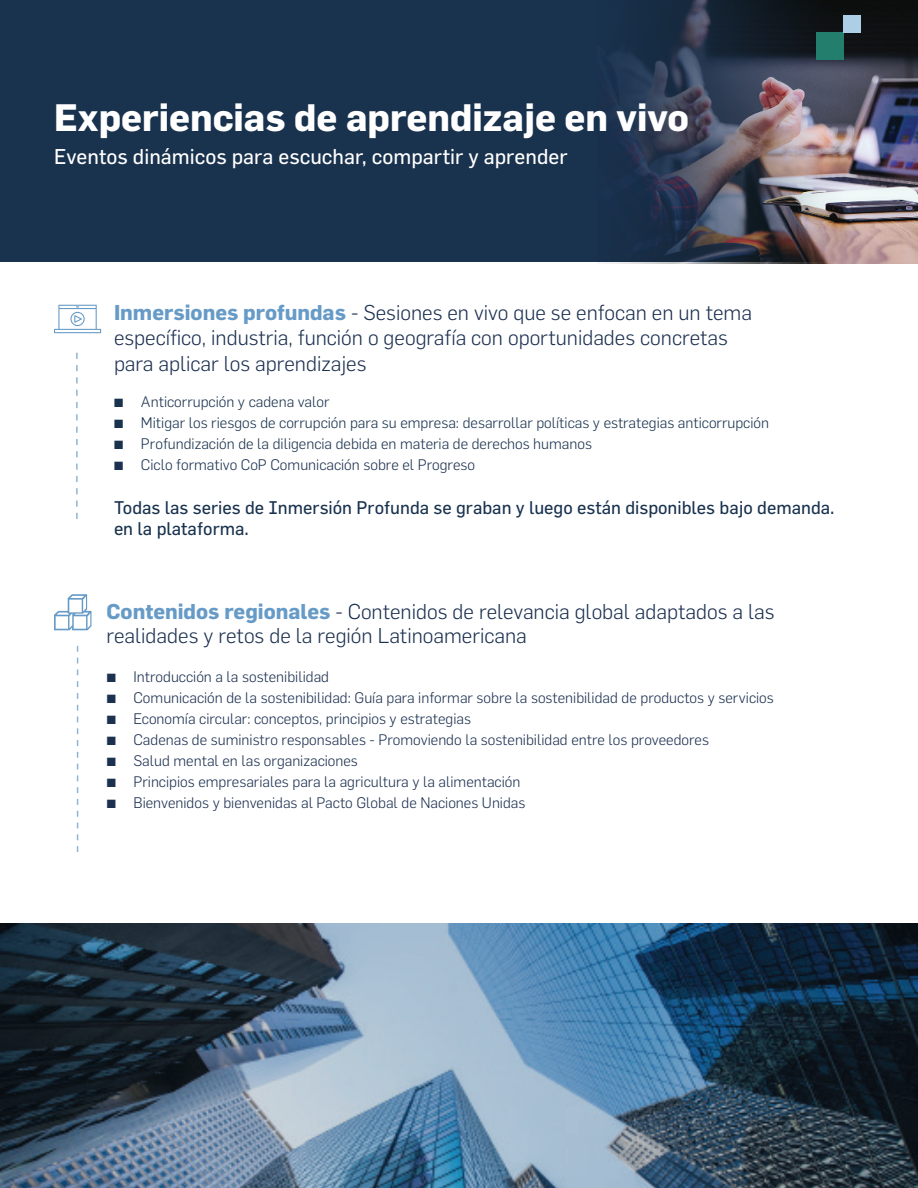
<style>
.page{position:relative;width:918px;height:1188px;background:#fff}
.page>*{position:absolute;margin:0;border:0;box-sizing:border-box;transform-origin:0 0}
.t1{font:700 37.5px "Flama";color:#fff}
.t2{font:300 21px/25.2px "Flama";color:#1c3050}
.t3{font:21px "Flama";color:#fff}
.t4{font:18px/21.6px "Flama";color:#19324e}
.t5{font:300 15px "Flama";color:#1c3050}
.t6{font:300 15px "Flama";color:#19324e}
.s1{font-weight:700;color:#679bc7}
</style>
<div class="page">
<svg style="left:54px;top:594px;width:38px;height:36px"></svg>
<div style="left:0;top:0;width:918px;height:262px;background:#19324e"></div>
<img style="left:602px;top:0;width:316px;height:264px">
<div style="left:816px;top:33px;width:27px;height:27px;background:#247e6d"></div>
<div style="left:843px;top:15px;width:18px;height:18px;background:#accfe6"></div>
<svg style="left:76px;top:353px;width:2px;height:166px"></svg>
<svg style="left:54px;top:305px;width:47px;height:28px"></svg>
<svg style="left:77px;top:646px;width:1px;height:206px"></svg>
<img style="left:0;top:923px;width:918px;height:265px">
<h1 class="t1" style="left:54px;top:90px;width:637px">Experiencias de aprendizaje en vivo</h1>
<h2 class="t3" style="left:54px;top:143px;width:515px">Eventos dinámicos para escuchar, compartir y aprender</h2>
<h2 class="t2" style="left:114px;top:299px;width:640px"><span class="s1">Inmersiones profundas</span> - Sesiones en vivo que se enfocan en un tema específico, industria, función o geografía con oportunidades concretas para aplicar los aprendizajes</h2>
<p class="t6" style="left:114px;top:392px;width:217px">▪ Anticorrupción y cadena valor</p>
<p class="t6" style="left:114px;top:413px;width:657px">▪ Mitigar los riesgos de corrupción para su empresa: desarrollar políticas y estrategias anticorrupción</p>
<p class="t6" style="left:114px;top:434px;width:480px">▪ Profundización de la diligencia debida en materia de derechos humanos</p>
<p class="t5" style="left:114px;top:455px;width:363px">▪ Ciclo formativo CoP Comunicación sobre el Progreso</p>
<p class="t4" style="left:114px;top:496px;width:722px">Todas las series de Inmersión Profunda se graban y luego están disponibles bajo demanda. en la plataforma.</p>
<h2 class="t2" style="left:106px;top:598px;width:670px;line-height:24px"><span class="s1">Contenidos regionales</span> - Contenidos de relevancia global adaptados a las realidades y retos de la región Latinoamericana</h2>
<p class="t5" style="left:106px;top:667px;width:224px">▪ Introducción a la sostenibilidad</p>
<p class="t5" style="left:106px;top:688px;width:669px">▪ Comunicación de la sostenibilidad: Guía para informar sobre la sostenibilidad de productos y servicios</p>
<p class="t5" style="left:106px;top:709px;width:366px">▪ Economía circular: conceptos, principios y estrategias</p>
<p class="t5" style="left:106px;top:730px;width:604px">▪ Cadenas de suministro responsables - Promoviendo la sostenibilidad entre los proveedores</p>
<p class="t5" style="left:106px;top:751px;width:253px">▪ Salud mental en las organizaciones</p>
<p class="t5" style="left:106px;top:772px;width:415px">▪ Principios empresariales para la agricultura y la alimentación</p>
<p class="t5" style="left:106px;top:793px;width:421px">▪ Bienvenidos y bienvenidas al Pacto Global de Naciones Unidas</p>
</div>
